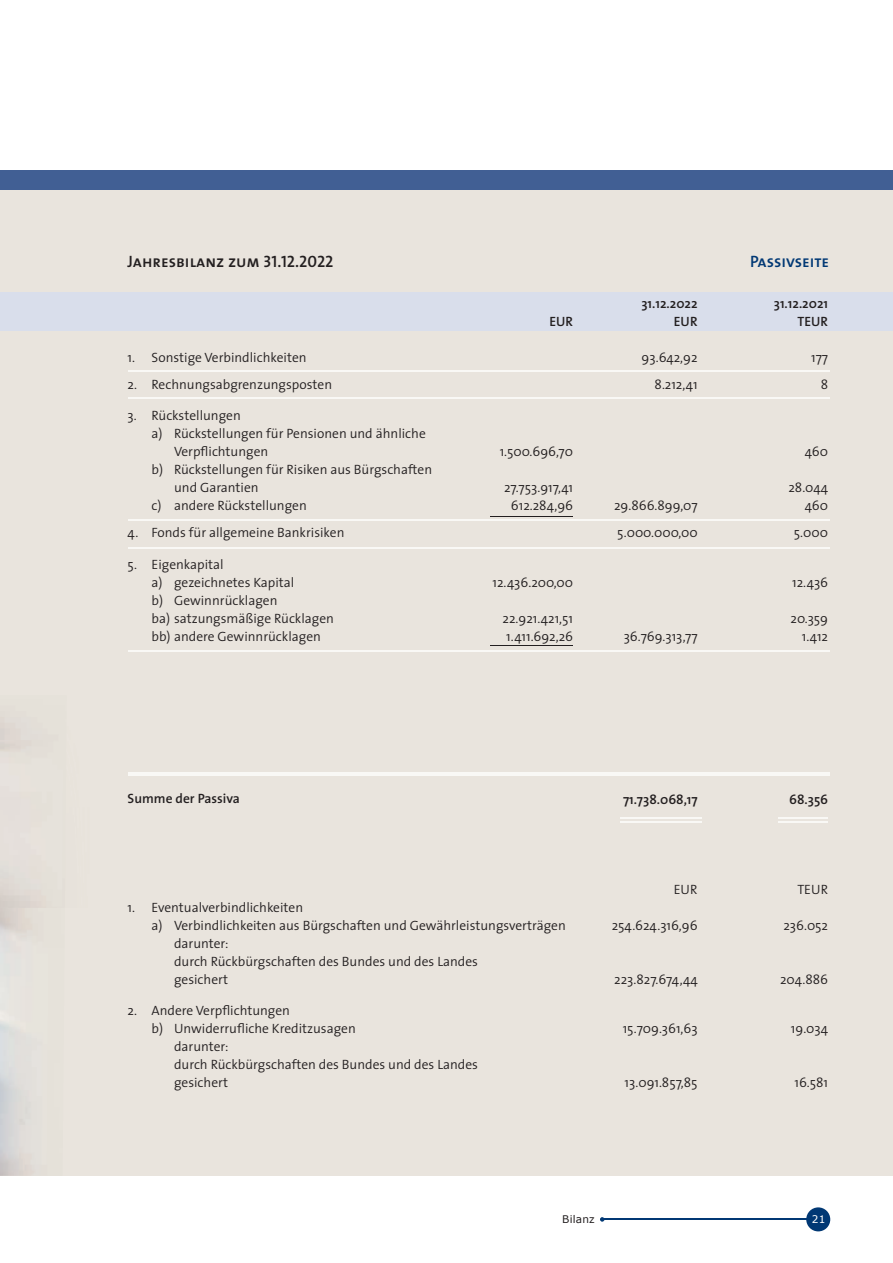
<style>
.page{position:relative;width:893px;height:1263px;background:#fff}
.page>*{position:absolute;margin:0;border:0;box-sizing:border-box;transform-origin:0 0}
.t1{font:16.5px "The Sans Semi Bold Caps";color:#231f20}
.t2{font:16.5px "The Sans Semi Bold Caps";color:#013874}
.t3{font:300 13.5px/18px "The Sans";color:#231f20}
.t4{font:600 13.5px "The Sans";color:#231f20}
.t5{font:10.5px "Verdana";letter-spacing:.02em;color:#231f20}
.t6{font:10.5px "Verdana";color:#fff}
</style>
<div class="page">
<div style="left:0;top:180px;width:893px;height:996px;background:#e9e4dd"></div>
<img style="left:0;top:908px;width:64px;height:268px">
<div style="left:0;top:292px;width:893px;height:39px;background:#d9deeb"></div>
<div style="left:806px;top:1207px;width:24px;height:24px;background:#013874;border-radius:50%"></div>
<hr style="left:602px;top:1219px;width:211px;height:1px;background:#013874">
<svg style="left:600px;top:1217px;width:4px;height:5px"></svg>
<div style="left:0;top:170px;width:893px;height:20px;background:#415f94"></div>
<hr style="left:620px;top:821px;width:81px;height:2px;background:#f9f8f5">
<hr style="left:620px;top:817px;width:81px;height:2px;background:#f9f8f5">
<hr style="left:778px;top:821px;width:50px;height:2px;background:#f9f8f5">
<hr style="left:778px;top:817px;width:50px;height:2px;background:#f9f8f5">
<hr style="left:129px;top:371px;width:701px;height:1px;background:#f9f8f5">
<hr style="left:129px;top:397px;width:701px;height:2px;background:#f9f8f5">
<hr style="left:129px;top:519px;width:701px;height:2px;background:#f9f8f5">
<hr style="left:129px;top:547px;width:701px;height:2px;background:#f9f8f5">
<hr style="left:129px;top:650px;width:701px;height:2px;background:#f9f8f5">
<hr style="left:129px;top:772px;width:701px;height:3px;background:#f9f8f5">
<hr style="left:490px;top:516px;width:83px;height:1px;background:#231f20">
<hr style="left:490px;top:645px;width:83px;height:1px;background:#231f20">
<p class="t1" style="left:128px;top:248px;width:207px">Jahresbilanz zum 31.12.2022</p>
<p class="t2" style="left:750px;top:248px;width:81px">Passivseite</p>
<p class="t4" style="left:641px;top:292px;width:58px">31.12.2022</p>
<p class="t4" style="left:774px;top:292px;width:56px">31.12.2021</p>
<p class="t4" style="left:549px;top:310px;width:25px">EUR</p>
<p class="t4" style="left:674px;top:310px;width:25px">EUR</p>
<p class="t4" style="left:798px;top:310px;width:32px">TEUR</p>
<p class="t3" style="left:128px;top:348px;width:181px">1. Sonstige Verbindlichkeiten</p>
<p class="t3" style="left:642px;top:348px;width:57px">93.642,92</p>
<p class="t3" style="left:811px;top:348px;width:18px">177</p>
<p class="t3" style="left:128px;top:375px;width:206px">2. Rechnungsabgrenzungsposten</p>
<p class="t3" style="left:655px;top:375px;width:45px">8.212,41</p>
<p class="t3" style="left:821px;top:375px;width:9px">8</p>
<p class="t3" style="left:128px;top:406px;width:115px">3. Rückstellungen</p>
<p class="t3" style="left:152px;top:424px;width:276px">a) Rückstellungen für Pensionen und ähnliche</p>
<p class="t3" style="left:174px;top:442px;width:96px">Verpflichtungen</p>
<p class="t3" style="left:500px;top:442px;width:75px">1.500.696,70</p>
<p class="t3" style="left:805px;top:442px;width:25px">460</p>
<p class="t3" style="left:174px;top:460px;width:260px;text-indent:-22px">b) Rückstellungen für Risiken aus Bürgschaften und Garantien</p>
<p class="t3" style="left:504px;top:478px;width:71px">27.753.917,41</p>
<p class="t3" style="left:788px;top:478px;width:41px">28.044</p>
<p class="t3" style="left:152px;top:496px;width:157px">c) andere Rückstellungen</p>
<p class="t3" style="left:511px;top:496px;width:64px">612.284,96</p>
<p class="t3" style="left:614px;top:496px;width:85px">29.866.899,07</p>
<p class="t3" style="left:805px;top:496px;width:25px">460</p>
<p class="t3" style="left:128px;top:523px;width:218px">4. Fonds für allgemeine Bankrisiken</p>
<p class="t3" style="left:617px;top:523px;width:82px">5.000.000,00</p>
<p class="t3" style="left:794px;top:523px;width:36px">5.000</p>
<p class="t3" style="left:152px;top:555px;width:144px;text-indent:-24px">5. Eigenkapital<br>a) gezeichnetes Kapital</p>
<p class="t3" style="left:492px;top:572px;width:82px">12.436.200,00</p>
<p class="t3" style="left:792px;top:572px;width:37px">12.436</p>
<p class="t3" style="left:152px;top:590px;width:184px">b) Gewinnrücklagen<br>ba) satzungsmäßige Rücklagen</p>
<p class="t3" style="left:503px;top:608px;width:72px">22.921.421,51</p>
<p class="t3" style="left:790px;top:608px;width:39px">20.359</p>
<p class="t3" style="left:152px;top:626px;width:171px">bb) andere Gewinnrücklagen</p>
<p class="t3" style="left:506px;top:626px;width:68px">1.411.692,26</p>
<p class="t3" style="left:624px;top:626px;width:75px">36.769.313,77</p>
<p class="t3" style="left:802px;top:626px;width:28px">1.412</p>
<p class="t4" style="left:128px;top:788px;width:114px">Summe der Passiva</p>
<p class="t4" style="left:623px;top:788px;width:76px">71.738.068,17</p>
<p class="t4" style="left:789px;top:788px;width:40px">68.356</p>
<p class="t3" style="left:152px;top:897px;width:416px;text-indent:-24px">1. Eventualverbindlichkeiten<br>a) Verbindlichkeiten aus Bürgschaften und Gewährleistungsverträgen</p>
<p class="t3" style="left:174px;top:933px;width:305px">darunter:<br>durch Rückbürgschaften des Bundes und des Landes gesichert</p>
<p class="t3" style="left:152px;top:1001px;width:206px;text-indent:-24px">2. Andere Verpflichtungen<br>b) Unwiderrufliche Kreditzusagen</p>
<p class="t3" style="left:174px;top:1037px;width:305px">darunter:<br>durch Rückbürgschaften des Bundes und des Landes gesichert</p>
<p class="t3" style="left:674px;top:879px;width:25px">EUR</p>
<p class="t3" style="left:797px;top:879px;width:32px">TEUR</p>
<p class="t3" style="left:612px;top:915px;width:87px">254.624.316,96</p>
<p class="t3" style="left:783px;top:915px;width:46px">236.052</p>
<p class="t3" style="left:614px;top:969px;width:85px">223.827.674,44</p>
<p class="t3" style="left:780px;top:969px;width:50px">204.886</p>
<p class="t3" style="left:623px;top:1019px;width:76px">15.709.361,63</p>
<p class="t3" style="left:791px;top:1019px;width:39px">19.034</p>
<p class="t3" style="left:625px;top:1073px;width:74px">13.091.857,85</p>
<p class="t3" style="left:794px;top:1073px;width:35px">16.581</p>
<p class="t5" style="left:562px;top:1212px;width:34px">Bilanz</p>
<p class="t6" style="left:812px;top:1212px;width:15px">21</p>
</div>
